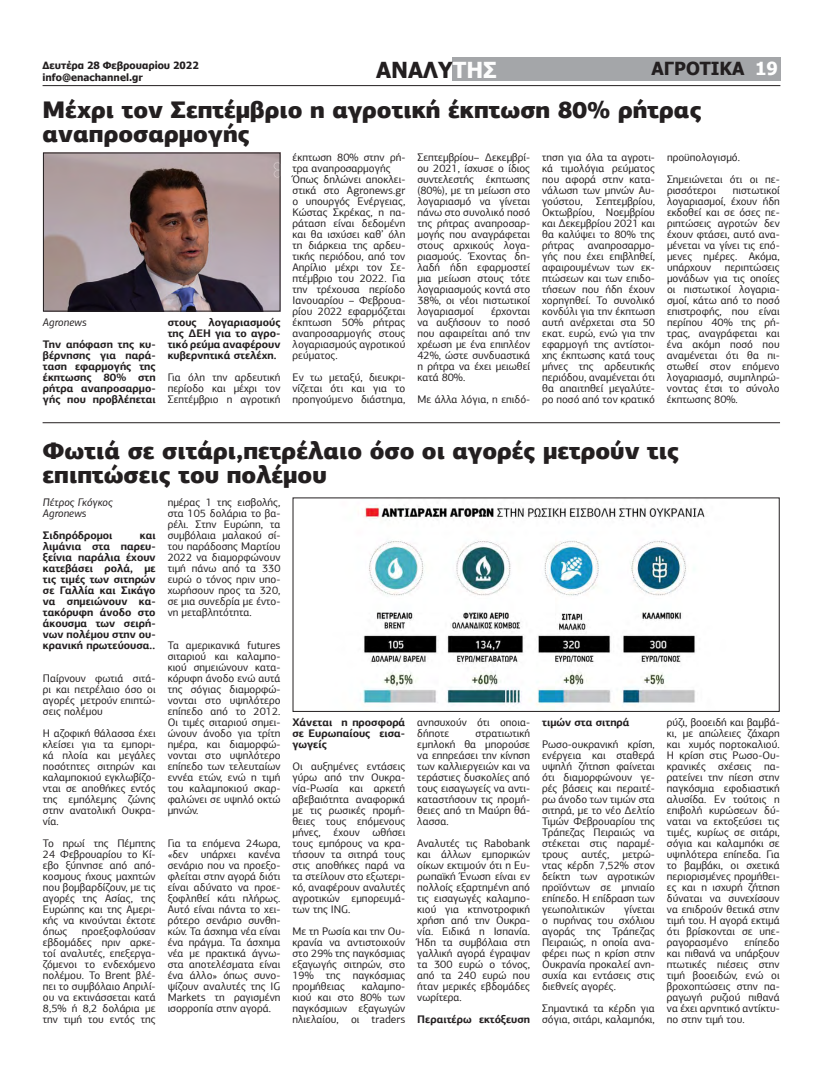
<style>
.page{position:relative;width:823px;height:1078px;background:#fff}
.page>*{position:absolute;margin:0;border:0;box-sizing:border-box;transform-origin:0 0}
.t1{font:900 24px/24px "PF Agora Sans Pro";color:#231f20}
.t2{font:700 22px "Tahoma";color:#231f20}
.t3{font:700 18px "Tahoma";color:#231f20}
.t4{font:700 18px "Tahoma";color:#fff}
.t5{font:11px/11px "PF Agora Sans Pro";color:#231f20;text-align:justify}
.t6{font:700 11px/11px "PF Agora Sans Pro";color:#231f20;text-align:justify}
.t7{font:italic 11px "PF Agora Sans Pro";color:#231f20}
.t8{font:700 10px "Tahoma";color:#231f20}
.s1{color:#fdfdfd}
</style>
<div class="page">
<hr style="left:43px;top:85px;width:737px;height:1px;background:#231f20">
<div style="left:452px;top:57px;width:328px;height:23px;background:#a4a6a9"></div>
<img style="left:45px;top:154px;width:233px;height:155px">
<div style="left:43px;top:152px;width:237px;height:159px;border:1px solid #231f20"></div>
<img style="left:362px;top:505px;width:343px;height:202px">
<hr style="left:43px;top:422px;width:736px;height:1px;background:#231f20">
<p class="t8" style="left:42px;top:58px;width:157px">Δευτέρα 28 Φεβρουαρίου 2022</p>
<p class="t1" style="left:43px;top:98px;width:660px">Μέχρι τον Σεπτέμβριο η αγροτική έκπτωση 80% ρήτρας αναπροσαρμογής</p>
<p class="t2" style="left:376px;top:54px;width:122px">ΑΝΑΛΥ<span class="s1">ΤΗΣ</span></p>
<p class="t3" style="left:651px;top:56px;width:94px">ΑΓΡΟΤΙΚΑ</p>
<p class="t4" style="left:754px;top:56px;width:24px">19</p>
<p class="t8" style="left:43px;top:70px;width:102px">info@enachannel.gr</p>
<p class="t5" style="left:292px;top:151px;width:114px">έκπτωση 80% στην ρή&shy;τρα αναπροσαρμογής</p>
<p class="t5" style="left:292px;top:173px;width:114px">Όπως δηλώνει αποκλει&shy;στικά στο Αgronews.gr ο υπουργός Ενέργειας, Κώστας Σκρέκας, η πα&shy;ράταση είναι δεδομένη και θα ισχύσει καθ’ όλη τη διάρκεια της αρδευ&shy;τικής περιόδου, από τον Απρίλιο μέχρι τον Σε&shy;πτέμβριο του 2022. Για την τρέχουσα περίοδο Ιανουαρίου – Φεβρουα&shy;ρίου 2022 εφαρμόζεται έκπτωση 50% ρήτρας αναπροσαρμογής στους λογαριασμούς αγροτικού ρεύματος.</p>
<p class="t5" style="left:292px;top:371px;width:114px">Εν τω μεταξύ, διευκρι&shy;νίζεται ότι και για το προηγούμενο διάστημα,</p>
<p class="t5" style="left:417px;top:151px;width:114px">Σεπτεμβρίου– Δεκεμβρί&shy;ου 2021, ίσχυσε ο ίδιος συντελεστής έκπτωσης (80%), με τη μείωση στο λογαριασμό να γίνεται πάνω στο συνολικό ποσό της ρήτρας αναπροσαρ&shy;μογής που αναγράφεται στους αρχικούς λογα&shy;ριασμούς. Έχοντας δη&shy;λαδή ήδη εφαρμοστεί μια μείωση στους τότε λογαριασμούς κοντά στο 38%, οι νέοι πιστωτικοί λογαριασμοί</p>
<p class="t5" style="left:542px;top:151px;width:114px">τηση για όλα τα αγροτι&shy;κά τιμολόγια ρεύματος που αφορά στην κατα&shy;νάλωση των μηνών Αυ&shy;γούστου, Σεπτεμβρίου, Οκτωβρίου, Νοεμβρίου και Δεκεμβρίου 2021 και θα καλύψει το 80% της ρήτρας αναπροσαρμο&shy;γής που έχει επιβληθεί, αφαιρουμένων των εκ&shy;πτώσεων και των επιδο&shy;τήσεων που ήδη έχουν χορηγηθεί. Το συνολικό κονδύλι για την έκπτωση αυτή ανέρχεται στα 50 εκατ. ευρώ, ενώ για την εφαρμογή της αντίστοι&shy;χης έκπτωσης κατά τους μήνες της αρδευτικής περιόδου, αναμένεται ότι θα απαιτηθεί μεγαλύτε&shy;ρο ποσό από τον κρατικό</p>
<p class="t5" style="left:666px;top:151px;width:74px">προϋπολογισμό.</p>
<p class="t5" style="left:666px;top:173px;width:114px">Σημειώνεται ότι οι πε&shy;ρισσότεροι</p>
<p class="t5" style="left:666px;top:184px;width:114px;text-indent:66px">πιστωτικοί λογαριασμοί, έχουν ήδη εκδοθεί και σε όσες πε&shy;ριπτώσεις αγροτών δεν έχουν φτάσει, αυτό ανα&shy;μένεται να γίνει τις επό&shy;μενες ημέρες. Ακόμα, υπάρχουν περιπτώσεις μονάδων για τις οποίες οι πιστωτικοί λογαρια&shy;σμοί, κάτω από το ποσό επιστροφής, που είναι περίπου 40% της ρή&shy;τρας, αναγράφεται και ένα ακόμη ποσό που αναμένεται ότι θα πι&shy;στωθεί στον επόμενο λογαριασμό, συμπληρώ&shy;νοντας έτσι το σύνολο έκπτωσης 80%.</p>
<p class="t1" style="left:42px;top:438px;width:637px">Φωτιά σε σιτάρι,πετρέλαιο όσο οι αγορές μετρούν τις επιπτώσεις του πολέμου</p>
<p class="t7" style="left:43px;top:495px;width:72px">Πέτρος Γκόγκος</p>
<p class="t7" style="left:43px;top:506px;width:45px">Agronews</p>
<p class="t6" style="left:43px;top:529px;width:71px">Σιδηρόδροµοι</p>
<p class="t5" style="left:417px;top:305px;width:114px;text-indent:74px">έρχονται να αυξήσουν το ποσό που αφαιρείται από την χρέωση με ένα επιπλέον 42%, ώστε συνδυαστικά η ρήτρα να έχει μειωθεί κατά 80%.</p>
<p class="t5" style="left:417px;top:393px;width:114px">Με άλλα λόγια, η επιδό-</p>
<p class="t6" style="left:168px;top:316px;width:114px">στους λογαριασμούς της ΔΕΗ για το αγρο&shy;τικό ρεύμα αναφέρουν κυβερνητικά στελέχη.</p>
<p class="t5" style="left:168px;top:371px;width:114px">Για όλη την αρδευτική περίοδο και μέχρι τον Σεπτέμβριο η αγροτική</p>
<p class="t7" style="left:43px;top:315px;width:45px">Agronews</p>
<p class="t6" style="left:43px;top:338px;width:114px">Την απόφαση της κυ&shy;βέρνησης για παρά&shy;ταση εφαρμογής της έκπτωσης 80% στη ρήτρα αναπροσαρμο&shy;γής που προβλέπεται</p>
<p class="t5" style="left:168px;top:496px;width:114px">ηµέρας 1 της εισβολής, στα 105 δολάρια το βα&shy;ρέλι. Στην Ευρώπη, τα συµβόλαια µαλακού σί&shy;του παράδοσης Μαρτίου 2022 να διαµορφώνουν τιµή πάνω από τα 330 ευρώ ο τόνος πριν υπο&shy;χωρήσουν προς τα 320, σε µια συνεδρία µε έντο&shy;νη µεταβλητότητα.</p>
<p class="t5" style="left:168px;top:639px;width:114px">Τα αµερικανικά futures σιταριού και καλαµπο&shy;κιού σηµειώνουν κατα&shy;κόρυφη άνοδο ενώ αυτά της σόγιας διαµορφώ&shy;νονται στο υψηλότερο επίπεδο από το 2012.<br>Οι τιµές σιταριού σηµει&shy;ώνουν άνοδο για τρίτη ηµέρα, και διαµορφώ&shy;νονται στο υψηλότερο επίπεδο των τελευταίων εννέα ετών, ενώ η τιµή του καλαµποκιού σκαρ&shy;φαλώνει σε υψηλό οκτώ µηνών.</p>
<p class="t5" style="left:168px;top:837px;width:114px">Για τα επόµενα 24ωρα, «δεν υπάρχει κανένα σενάριο που να προεξο&shy;φλείται στην αγορά διότι είναι αδύνατο να προε&shy;ξοφληθεί κάτι πλήρως.<br>Αυτό είναι πάντα το χει&shy;ρότερο σενάριο συνθη&shy;κών. Τα άσχηµα νέα είναι ένα πράγµα. Τα άσχηµα νέα µε πρακτικά άγνω&shy;στα αποτελέσµατα είναι ένα άλλο» όπως συνο&shy;ψίζουν αναλυτές της IG Markets τη ραγισµένη ισορροπία στην αγορά.</p>
<p class="t6" style="left:43px;top:529px;width:114px;text-indent:97px">και λιµάνια στα παρευ&shy;ξείνια παράλια έχουν κατεβάσει ρολά, µε τις τιµές των σιτηρών σε Γαλλία και Σικάγο να σηµειώνουν κα&shy;τακόρυφη άνοδο στο άκουσµα των σειρή&shy;νων πολέµου στην ου&shy;κρανική πρωτεύουσα..</p>
<p class="t5" style="left:43px;top:672px;width:114px">Παίρνουν φωτιά σιτά&shy;ρι και πετρέλαιο όσο οι αγορές μετρούν επιπτώ&shy;σεις πολέμου</p>
<p class="t5" style="left:43px;top:727px;width:114px">Η αζοφική θάλασσα έχει κλείσει για τα εµπορι&shy;κά πλοία και µεγάλες ποσότητες σιτηρών και καλαµποκιού εγκλωβίζο&shy;νται σε αποθήκες εντός της εµπόλεµης ζώνης στην ανατολική Ουκρα&shy;νία.</p>
<p class="t5" style="left:43px;top:837px;width:114px">Το πρωί της Πέµπτης 24 Φεβρουαρίου το Κί&shy;εβο ξύπνησε από από&shy;κοσµους ήχους µαχητών που βοµβαρδίζουν, µε τις αγορές της Ασίας, της Ευρώπης και της Αµερι&shy;κής να κινούνται έκτοτε όπως</p>
<p class="t6" style="left:542px;top:716px;width:89px">τιμών στα σιτηρά</p>
<p class="t5" style="left:542px;top:738px;width:114px">Ρωσο-ουκρανική κρίση, ενέργεια και σταθερά υψηλή ζήτηση φαίνεται ότι διαµορφώνουν γε&shy;ρές βάσεις και περαιτέ&shy;ρω άνοδο των τιµών στα σιτηρά, µε το νέο ∆ελτίο Τιµών Φεβρουαρίου της Τράπεζας Πειραιώς να στέκεται στις παραµέ&shy;τρους αυτές, µετρώ&shy;ντας κέρδη 7,52% στον δείκτη των αγροτικών προϊόντων σε µηνιαίο επίπεδο. Η επίδραση των γεωπολιτικών</p>
<p class="t6" style="left:292px;top:716px;width:114px">Χάνεται η προσφορά σε Ευρωπαίους εισα&shy;γωγείς</p>
<p class="t5" style="left:292px;top:760px;width:114px">Οι αυξηµένες εντάσεις γύρω από την Ουκρα&shy;νία-Ρωσία και αρκετή αβεβαιότητα αναφορικά µε τις ρωσικές προµή&shy;θειες τους επόµενους µήνες, έχουν ωθήσει τους εµπόρους να κρα&shy;τήσουν τα σιτηρά τους στις αποθήκες παρά να τα στείλουν στο εξωτερι&shy;κό, αναφέρουν αναλυτές αγροτικών εµπορευµά&shy;των της ING.</p>
<p class="t5" style="left:292px;top:925px;width:114px">Με τη Ρωσία και την Ου&shy;κρανία να αντιστοιχούν στο 29% της παγκόσµιας εξαγωγής σιτηρών, στο 19% της παγκόσµιας προµήθειας</p>
<p class="t5" style="left:417px;top:716px;width:114px">ανησυχούν ότι οποια&shy;δήποτε</p>
<p class="t5" style="left:666px;top:716px;width:114px">ρύζι, βοοειδή και βαµβά&shy;κι, µε απώλειες ζάχαρη και χυµός πορτοκαλιού.<br>Η κρίση στις Ρωσο-Ου&shy;κρανικές σχέσεις πα&shy;ρατείνει την πίεση στην παγκόσµια εφοδιαστική αλυσίδα. Εν τούτοις η επιβολή κυρώσεων δύ&shy;ναται να εκτοξεύσει τις τιµές, κυρίως σε σιτάρι, σόγια και καλαµπόκι σε υψηλότερα επίπεδα. Για το βαµβάκι, οι σχετικά περιορισµένες προµήθει&shy;ες και η ισχυρή ζήτηση δύναται να συνεχίσουν να επιδρούν θετικά στην τιµή του. Η αγορά εκτιµά ότι βρίσκονται σε υπε&shy;ραγορασµένο</p>
<p class="t5" style="left:417px;top:727px;width:114px;text-indent:58px">στρατιωτική εµπλοκή θα µπορούσε να επηρεάσει την κίνηση των καλλιεργειών και να τεράστιες δυσκολίες από τους εισαγωγείς να αντι&shy;καταστήσουν τις προµή&shy;θειες από τη Μαύρη θά&shy;λασσα.</p>
<p class="t5" style="left:417px;top:837px;width:114px">Αναλυτές τις Rabobank και άλλων εµπορικών οίκων εκτιµούν ότι η Ευ&shy;ρωπαϊκή Ένωση είναι εν πολλοίς εξαρτηµένη από τις εισαγωγές καλαµπο&shy;κιού για κτηνοτροφική χρήση από την Ουκρα&shy;νία. Ειδικά η Ισπανία.<br>Ήδη τα συµβόλαια στη γαλλική αγορά έγραψαν τα 300 ευρώ ο τόνος, από τα 240 ευρώ που ήταν µερικές εβδοµάδες νωρίτερα.</p>
<p class="t6" style="left:417px;top:1013px;width:114px">Περαιτέρω εκτόξευση</p>
<p class="t5" style="left:542px;top:903px;width:114px;text-indent:82px">γίνεται ο πυρήνας του σχόλιου αγοράς της Τράπεζας Πειραιώς, η οποία ανα&shy;φέρει πως η κρίση στην Ουκρανία προκαλεί ανη&shy;συχία και εντάσεις στις διεθνείς αγορές.</p>
<p class="t5" style="left:542px;top:1002px;width:114px">Σηµαντικά τα κέρδη για σόγια, σιτάρι, καλαµπόκι,</p>
<p class="t5" style="left:43px;top:925px;width:114px;text-indent:39px">προεξοφλούσαν εβδοµάδες πριν αρκε&shy;τοί αναλυτές, επεξεργα&shy;ζόµενοι το ενδεχόµενο πολέµου. Το Brent βλέ&shy;πει το συµβόλαιο Απριλί&shy;ου να εκτινάσσεται κατά 8,5% ή 8,2 δολάρια µε την τιµή του εντός της</p>
<p class="t5" style="left:666px;top:936px;width:114px;text-indent:77px">επίπεδο και πιθανά να υπάρξουν πτωτικές πιέσεις στην τιµή βοοειδών, ενώ οι βροχοπτώσεις στην πα&shy;ραγωγή ρυζιού πιθανά να έχει αρνητικό αντίκτυ&shy;πο στην τιµή του.</p>
<p class="t5" style="left:292px;top:980px;width:114px;text-indent:69px">καλαµπο&shy;κιού και στο 80% των παγκόσµιων εξαγωγών ηλιελαίου, οι traders</p>
</div>
